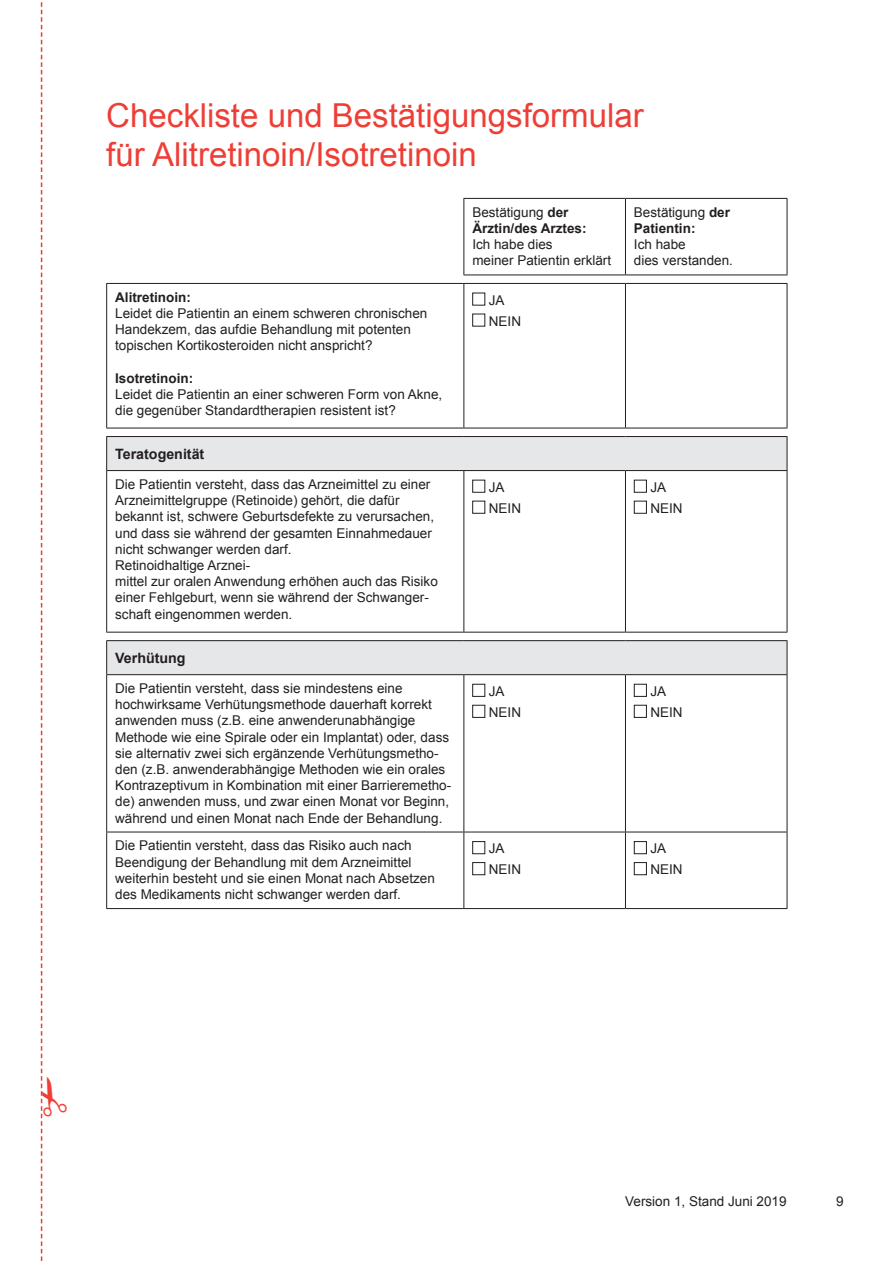
<style>
.page{position:relative;width:893px;height:1263px;background:#fff}
.page>*{position:absolute;margin:0;border:0;box-sizing:border-box;transform-origin:0 0}
.t1{font:33px/39.6px "Arial";color:#ee3e36}
.t2{font:700 14.25px "Arial";color:#231f20}
.t3{font:13.5px/16.2px "Arial";color:#231f20}
.t4{font:700 13.5px/16.2px "Arial";color:#231f20}
.s1{font-weight:400}
</style>
<div class="page">
<svg style="left:107px;top:437px;width:680px;height:237px"></svg>
<hr style="left:463px;top:198px;width:162px;height:1px;background:#231f20">
<hr style="left:463px;top:199px;width:1px;height:76px;background:#231f20">
<hr style="left:625px;top:198px;width:162px;height:1px;background:#231f20">
<hr style="left:625px;top:199px;width:1px;height:76px;background:#231f20">
<hr style="left:787px;top:199px;width:1px;height:76px;background:#231f20">
<hr style="left:463px;top:275px;width:162px;height:1px;background:#231f20">
<hr style="left:625px;top:275px;width:162px;height:1px;background:#231f20">
<hr style="left:106px;top:283px;width:358px;height:1px;background:#231f20">
<hr style="left:106px;top:284px;width:1px;height:144px;background:#231f20">
<hr style="left:464px;top:283px;width:161px;height:1px;background:#231f20">
<hr style="left:463px;top:284px;width:1px;height:144px;background:#231f20">
<hr style="left:625px;top:283px;width:162px;height:1px;background:#231f20">
<hr style="left:625px;top:284px;width:1px;height:144px;background:#231f20">
<hr style="left:787px;top:284px;width:1px;height:144px;background:#231f20">
<hr style="left:106px;top:428px;width:358px;height:1px;background:#231f20">
<hr style="left:464px;top:428px;width:161px;height:1px;background:#231f20">
<hr style="left:625px;top:428px;width:162px;height:1px;background:#231f20">
<hr style="left:106px;top:436px;width:358px;height:1px;background:#231f20">
<hr style="left:106px;top:437px;width:1px;height:33px;background:#231f20">
<hr style="left:464px;top:436px;width:161px;height:1px;background:#231f20">
<hr style="left:625px;top:436px;width:162px;height:1px;background:#231f20">
<hr style="left:787px;top:437px;width:1px;height:33px;background:#231f20">
<hr style="left:106px;top:470px;width:358px;height:1px;background:#231f20">
<hr style="left:106px;top:471px;width:1px;height:161px;background:#231f20">
<hr style="left:464px;top:470px;width:161px;height:1px;background:#231f20">
<hr style="left:463px;top:471px;width:1px;height:161px;background:#231f20">
<hr style="left:625px;top:470px;width:162px;height:1px;background:#231f20">
<hr style="left:625px;top:471px;width:1px;height:161px;background:#231f20">
<hr style="left:787px;top:471px;width:1px;height:161px;background:#231f20">
<hr style="left:106px;top:632px;width:358px;height:1px;background:#231f20">
<hr style="left:464px;top:632px;width:161px;height:1px;background:#231f20">
<hr style="left:625px;top:632px;width:162px;height:1px;background:#231f20">
<hr style="left:106px;top:640px;width:358px;height:1px;background:#231f20">
<hr style="left:106px;top:641px;width:1px;height:33px;background:#231f20">
<hr style="left:464px;top:640px;width:161px;height:1px;background:#231f20">
<hr style="left:625px;top:640px;width:162px;height:1px;background:#231f20">
<hr style="left:787px;top:641px;width:1px;height:33px;background:#231f20">
<hr style="left:106px;top:674px;width:358px;height:1px;background:#231f20">
<hr style="left:106px;top:675px;width:1px;height:157px;background:#231f20">
<hr style="left:464px;top:674px;width:161px;height:1px;background:#231f20">
<hr style="left:463px;top:675px;width:1px;height:157px;background:#231f20">
<hr style="left:625px;top:674px;width:162px;height:1px;background:#231f20">
<hr style="left:625px;top:675px;width:1px;height:157px;background:#231f20">
<hr style="left:787px;top:675px;width:1px;height:157px;background:#231f20">
<hr style="left:106px;top:832px;width:358px;height:1px;background:#231f20">
<hr style="left:106px;top:832px;width:1px;height:76px;background:#231f20">
<hr style="left:464px;top:832px;width:161px;height:1px;background:#231f20">
<hr style="left:463px;top:832px;width:1px;height:76px;background:#231f20">
<hr style="left:625px;top:832px;width:162px;height:1px;background:#231f20">
<hr style="left:625px;top:832px;width:1px;height:76px;background:#231f20">
<hr style="left:787px;top:832px;width:1px;height:76px;background:#231f20">
<hr style="left:106px;top:908px;width:358px;height:1px;background:#231f20">
<hr style="left:464px;top:908px;width:161px;height:1px;background:#231f20">
<hr style="left:625px;top:908px;width:162px;height:1px;background:#231f20">
<div style="left:472px;top:293px;width:13px;height:12px;border:1px solid #231f20"></div>
<div style="left:472px;top:314px;width:13px;height:12px;border:1px solid #231f20"></div>
<div style="left:472px;top:480px;width:13px;height:13px;border:1px solid #231f20"></div>
<div style="left:472px;top:501px;width:13px;height:13px;border:1px solid #231f20"></div>
<div style="left:634px;top:480px;width:13px;height:13px;border:1px solid #231f20"></div>
<div style="left:634px;top:501px;width:13px;height:13px;border:1px solid #231f20"></div>
<div style="left:472px;top:684px;width:13px;height:13px;border:1px solid #231f20"></div>
<div style="left:472px;top:705px;width:13px;height:13px;border:1px solid #231f20"></div>
<div style="left:634px;top:684px;width:13px;height:13px;border:1px solid #231f20"></div>
<div style="left:634px;top:705px;width:13px;height:13px;border:1px solid #231f20"></div>
<div style="left:472px;top:841px;width:13px;height:13px;border:1px solid #231f20"></div>
<div style="left:472px;top:862px;width:13px;height:13px;border:1px solid #231f20"></div>
<div style="left:634px;top:841px;width:13px;height:13px;border:1px solid #231f20"></div>
<div style="left:634px;top:862px;width:13px;height:13px;border:1px solid #231f20"></div>
<svg style="left:40px;top:2px;width:3px;height:1259px"></svg>
<h1 class="t1" style="left:106px;top:96px;width:539px">Checkliste und Bestätigungsformular für Alitretinoin/Isotretinoin</h1>
<p class="t4" style="left:115px;top:289px;width:77px">Alitretinoin:</p>
<p class="t3" style="left:115px;top:305px;width:314px">Leidet die Patientin an einem schweren chronischen<br>Handekzem, das aufdie Behandlung mit potenten topischen Kortikosteroiden nicht anspricht?</p>
<p class="t4" style="left:115px;top:370px;width:80px">Isotretinoin:</p>
<p class="t3" style="left:115px;top:386px;width:329px">Leidet die Patientin an einer schweren Form von Akne, die gegenüber Standardtherapien resistent ist?</p>
<p class="t4" style="left:472px;top:204px;width:116px"><span class="s1">Bestätigung</span> der<br>Ärztin/des Arztes:</p>
<p class="t3" style="left:472px;top:236px;width:140px">Ich habe dies<br>meiner Patientin erklärt</p>
<p class="t3" style="left:489px;top:290px;width:34px;line-height:21px">JA<br>NEIN</p>
<p class="t4" style="left:634px;top:204px;width:98px"><span class="s1">Bestätigung</span> der<br>Patientin:</p>
<p class="t3" style="left:634px;top:236px;width:101px">Ich habe<br>dies verstanden.</p>
<p class="t2" style="left:115px;top:444px;width:91px">Teratogenität</p>
<p class="t3" style="left:115px;top:476px;width:324px">Die Patientin versteht, dass das Arzneimittel zu einer Arzneimittelgruppe (Retinoide) gehört, die dafür bekannt ist, schwere Geburtsdefekte zu verursachen, und dass sie während der gesamten Einnahmedauer nicht schwanger werden darf.<br>Retinoidhaltige Arznei-<br>mittel zur oralen Anwendung erhöhen auch das Risiko einer Fehlgeburt, wenn sie während der Schwanger&shy;schaft eingenommen werden.</p>
<p class="t3" style="left:489px;top:477px;width:34px;line-height:21px">JA<br>NEIN</p>
<p class="t3" style="left:650px;top:477px;width:34px;line-height:21px">JA<br>NEIN</p>
<p class="t2" style="left:115px;top:648px;width:72px">Verhütung</p>
<p class="t3" style="left:115px;top:680px;width:338px">Die Patientin versteht, dass sie mindestens eine hochwirksame Verhütungsmethode dauerhaft korrekt anwenden muss (z.B. eine anwenderunabhängige Methode wie eine Spirale oder ein Implantat) oder, dass sie alternativ zwei sich ergänzende Verhütungsmetho&shy;den (z.B. anwenderabhängige Methoden wie ein orales Kontrazeptivum in Kombination mit einer Barrieremetho&shy;de) anwenden muss, und zwar einen Monat vor Beginn, während und einen Monat nach Ende der Behandlung.</p>
<p class="t3" style="left:489px;top:681px;width:34px;line-height:21px">JA<br>NEIN</p>
<p class="t3" style="left:650px;top:681px;width:34px;line-height:21px">JA<br>NEIN</p>
<p class="t3" style="left:115px;top:838px;width:321px">Die Patientin versteht, dass das Risiko auch nach Beendigung der Behandlung mit dem Arzneimittel weiterhin besteht und sie einen Monat nach Absetzen des Medikaments nicht schwanger werden darf.</p>
<p class="t3" style="left:489px;top:838px;width:34px;line-height:21px">JA<br>NEIN</p>
<p class="t3" style="left:650px;top:838px;width:34px;line-height:21px">JA<br>NEIN</p>
<p class="t3" style="left:625px;top:1193px;width:163px">Version 1, Stand Juni 2019</p>
<p class="t3" style="left:836px;top:1193px;width:9px">9</p>
</div>
